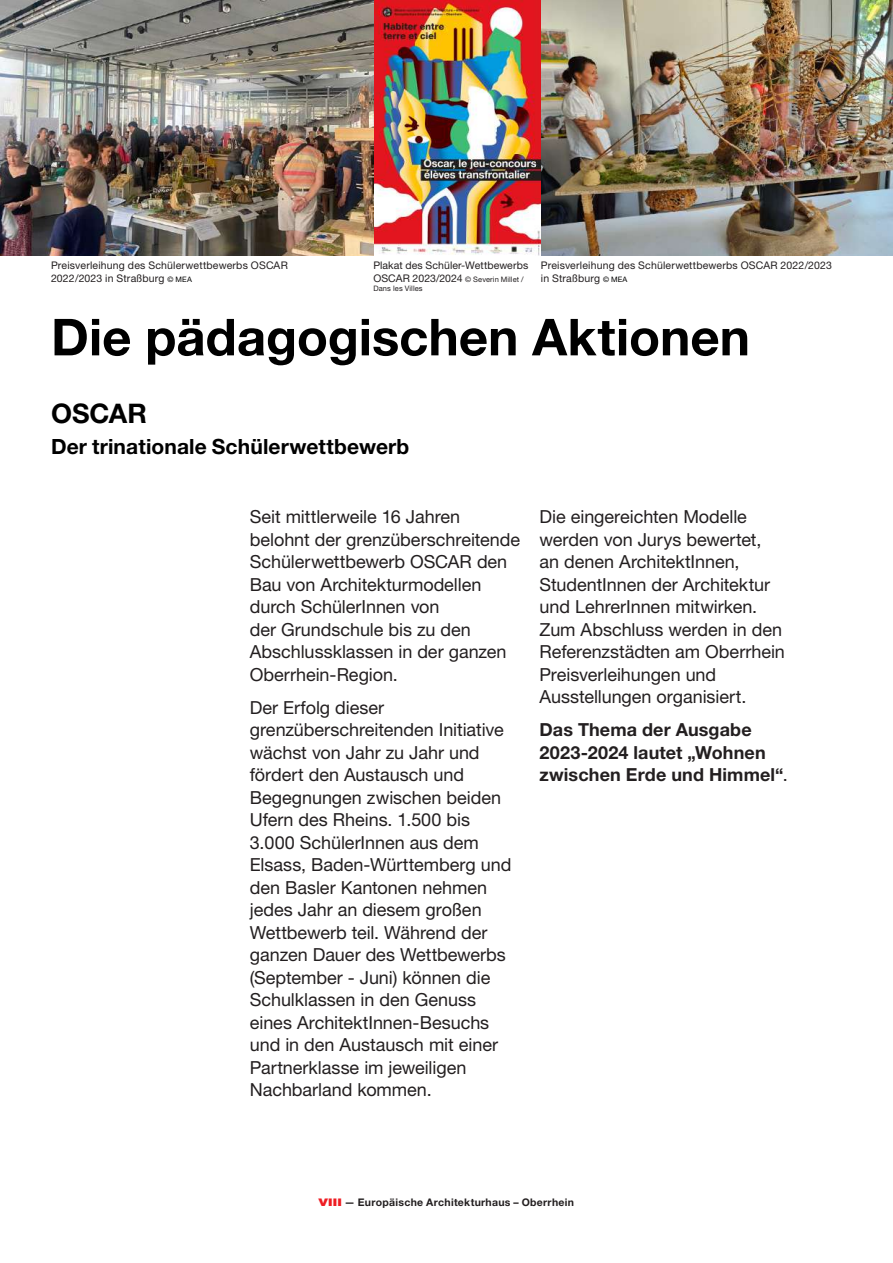
<style>
.page{position:relative;width:893px;height:1263px;background:#fff}
.page>*{position:absolute;margin:0;border:0;box-sizing:border-box;transform-origin:0 0}
.t1{font:700 51px "Helvetica Neue LT Std";color:#000}
.t2{font:700 27px "Helvetica Neue LT Std";color:#000}
.t3{font:700 21px "Helvetica Neue LT Std";letter-spacing:.005em;color:#000}
.t4{font:18px/22.5px "Helvetica Neue LT Std";letter-spacing:-.005em;color:#231f20}
.t5{font:700 18px/22.5px "Helvetica Neue LT Std";letter-spacing:.005em;color:#231f20}
.t6{font:10.5px/12.6px "Helvetica Neue LT Std";letter-spacing:.015em;color:#231f20}
.t7{font:700 10.5px "Helvetica Neue LT Std";letter-spacing:.03em;color:#231f20}
.t8{font:7.5px/9px "Helvetica Neue LT Std";letter-spacing:.015em;color:#231f20}
.s1{font-size:7.5px;color:#000}
.s2{font-size:10.5px}
.s3{font-weight:400}
.s4{font-weight:900;font-stretch:expanded;color:#ee1d23}
</style>
<div class="page">
<img style="left:0;top:0;width:893px;height:255px">
<p class="t6" style="left:51px;top:259px;width:238px">Preisverleihung des Schülerwettbewerbs OSCAR<br>2022/2023 in Straßburg <span class="s1">© MEA</span></p>
<h1 class="t1" style="left:51px;top:306px;width:700px">Die pädagogischen Aktionen</h1>
<h2 class="t2" style="left:51px;top:396px;width:98px">OSCAR</h2>
<p class="t3" style="left:51px;top:433px;width:360px">Der trinationale Schülerwettbewerb</p>
<p class="t6" style="left:373px;top:259px;width:156px">Plakat des Schüler-Wettbewerbs</p>
<p class="t8" style="left:373px;top:274px;width:152px"><span class="s2">OSCAR 2023/2024</span> © Severin Millet /<br>Dans les Villes</p>
<p class="t6" style="left:541px;top:259px;width:293px">Preisverleihung des Schülerwettbewerbs OSCAR 2022/2023 in Straßburg <span class="s1">© MEA</span></p>
<p class="t4" style="left:250px;top:505px;width:272px">Seit mittlerweile 16 Jahren belohnt der grenzüberschreitende<br>Schülerwettbewerb OSCAR den<br>Bau von Architekturmodellen durch SchülerInnen von<br>der Grundschule bis zu den<br>Abschlussklassen in der ganzen<br>Oberrhein-Region.</p>
<p class="t4" style="left:250px;top:696px;width:263px">Der Erfolg dieser grenzüberschreitenden Initiative wächst von Jahr zu Jahr und fördert den Austausch und<br>Begegnungen zwischen beiden<br>Ufern des Rheins. 1.500 bis<br>3.000 SchülerInnen aus dem<br>Elsass, Baden-Württemberg und den Basler Kantonen nehmen jedes Jahr an diesem großen<br>Wettbewerb teil. Während der ganzen Dauer des Wettbewerbs (September - Juni) können die<br>Schulklassen in den Genuss eines ArchitektInnen-Besuchs und in den Austausch mit einer<br>Partnerklasse im jeweiligen<br>Nachbarland kommen.</p>
<p class="t4" style="left:539px;top:505px;width:247px">Die eingereichten Modelle werden von Jurys bewertet, an denen ArchitektInnen,<br>StudentInnen der Architektur und LehrerInnen mitwirken.<br>Zum Abschluss werden in den<br>Referenzstädten am Oberrhein<br>Preisverleihungen und<br>Ausstellungen organisiert.</p>
<p class="t5" style="left:539px;top:718px;width:250px">Das Thema der Ausgabe<br>2023-2024 lautet „Wohnen zwischen Erde und Himmel“<span class="s3">.</span></p>
<p class="t7" style="left:319px;top:1196px;width:257px"><span class="s4">VIII</span> — Europäische Architekturhaus – Oberrhein</p>
</div>
